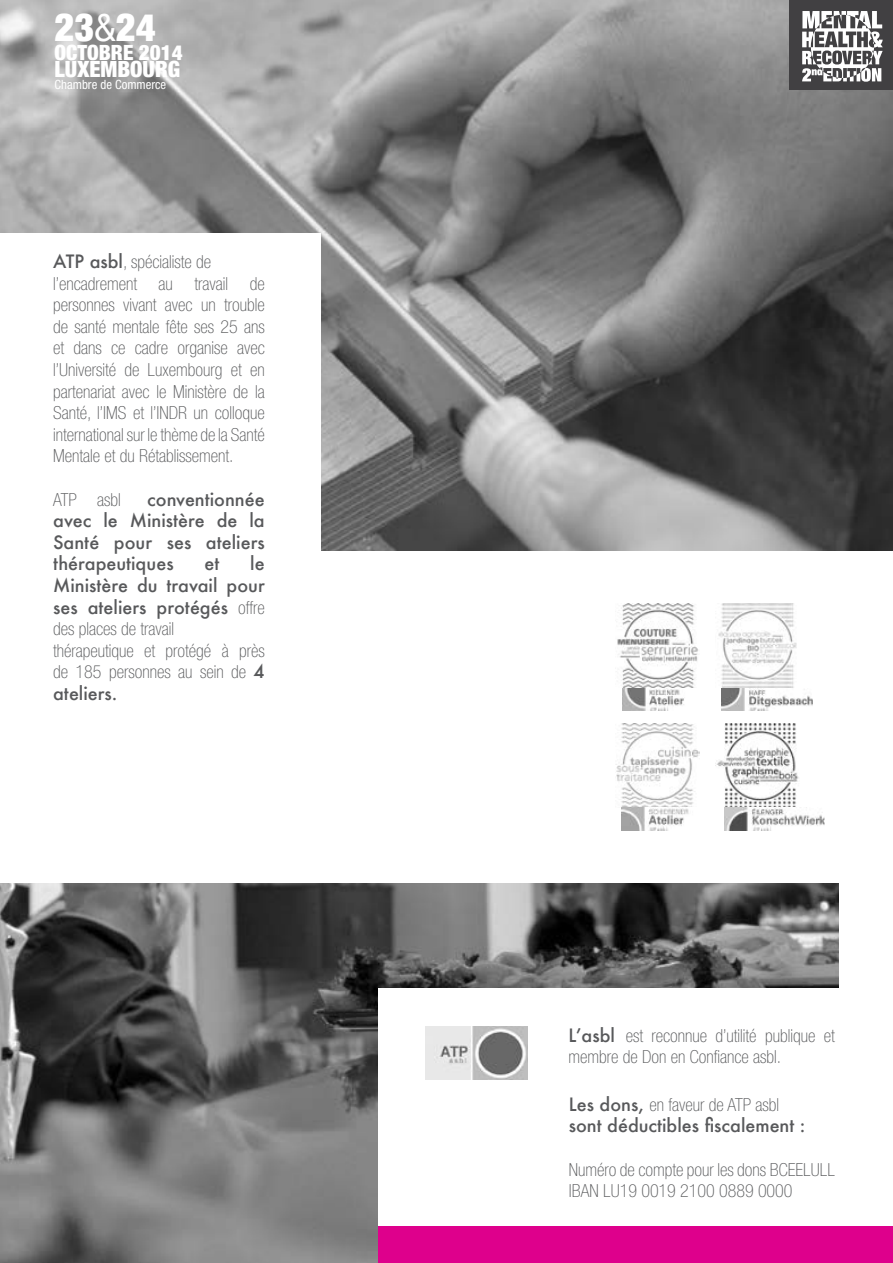
<style>
.page{position:relative;width:893px;height:1263px;background:#fff}
.page>*{position:absolute;margin:0;border:0;box-sizing:border-box;transform-origin:0 0}
.t1{font:900 condensed 38.4px "Helvetica Neue";color:#fff}
.t2{font:900 condensed 22.35px "Helvetica Neue";color:#fff}
.t3{font:900 condensed 21px "Helvetica Neue";color:#fff}
.t4{font:100 condensed 18px/21.6px "Helvetica Neue";color:#58595b}
.t5{font:500 18px/21.6px "Futura";color:#58595b;text-align:justify}
.t6{font:condensed 12.75px "Helvetica Neue";color:#fff}
.s1{font-weight:400}
.s2{font-family:"Futura";font-weight:500;font-stretch:normal}
.s3{font-family:"Helvetica Neue";font-weight:100;font-stretch:condensed}
</style>
<div class="page">
<img style="left:0;top:0;width:893px;height:551px">
<div style="left:0;top:234px;width:320px;height:540px;background:#fff"></div>
<img style="left:0;top:884px;width:839px;height:379px">
<div style="left:379px;top:989px;width:514px;height:274px;background:#fff"></div>
<img style="left:617px;top:604px;width:81px;height:84px">
<img style="left:718px;top:604px;width:79px;height:84px">
<img style="left:616px;top:724px;width:83px;height:84px">
<img style="left:715px;top:724px;width:84px;height:84px">
<img style="left:725px;top:808px;width:100px;height:22px">
<img style="left:721px;top:688px;width:92px;height:23px">
<img style="left:622px;top:688px;width:62px;height:23px">
<img style="left:621px;top:808px;width:68px;height:22px">
<img style="left:425px;top:1027px;width:103px;height:53px">
<div style="left:789px;top:0;width:104px;height:90px;background:#414042"></div>
<svg style="left:802px;top:11px;width:81px;height:71px"></svg>
<div style="left:379px;top:1227px;width:514px;height:36px;background:#de008c"></div>
<h1 class="t1" style="left:55px;top:-4px;width:103px">23<span class="s1">&amp;</span>24</h1>
<p class="t3" style="left:55px;top:35px;width:129px">OCTOBRE 2014</p>
<p class="t2" style="left:55px;top:50px;width:127px">LUXEMBOURG</p>
<p class="t6" style="left:55px;top:78px;width:113px">Chambre de Commerce</p>
<p class="t4" style="left:53px;top:251px;width:213px"><span class="s2">ATP asbl</span>, spécialiste de l’encadrement au travail de personnes vivant avec un trouble de santé mentale fête ses 25 ans et dans ce cadre organise avec l’Université de Luxembourg et en partenariat avec le Ministère de la<br>Santé, l’IMS et l’INDR un colloque international sur le thème de la Santé<br>Mentale et du Rétablissement.</p>
<p class="t4" style="left:53px;top:488px;width:69px">ATP asbl</p>
<p class="t5" style="left:53px;top:488px;width:213px;text-indent:94px">conventionnée avec le Ministère de la Santé pour ses ateliers thérapeutiques</p>
<p class="t5" style="left:53px;top:553px;width:213px;text-indent:197px">le Ministère du travail pour ses ateliers protégés <span class="s3">offre</span></p>
<p class="t4" style="left:53px;top:618px;width:213px">des places de travail<br>thérapeutique et protégé à près de 185 personnes au sein de <span class="s2">4</span></p>
<p class="t5" style="left:53px;top:682px;width:66px">ateliers.</p>
<p class="t5" style="left:204px;top:553px;width:17px">et</p>
<p class="t4" style="left:569px;top:1024px;width:268px"><span class="s2">L’asbl</span> est reconnue d’utilité publique et membre de Don en Confiance asbl.</p>
<p class="t4" style="left:569px;top:1093px;width:212px"><span class="s2">Les dons,</span> en faveur de ATP asbl</p>
<p class="t5" style="left:569px;top:1115px;width:238px">sont déductibles fiscalement :</p>
<p class="t4" style="left:569px;top:1158px;width:268px">Numéro de compte pour les dons BCEELULL<br>IBAN LU19 0019 2100 0889 0000</p>
</div>
